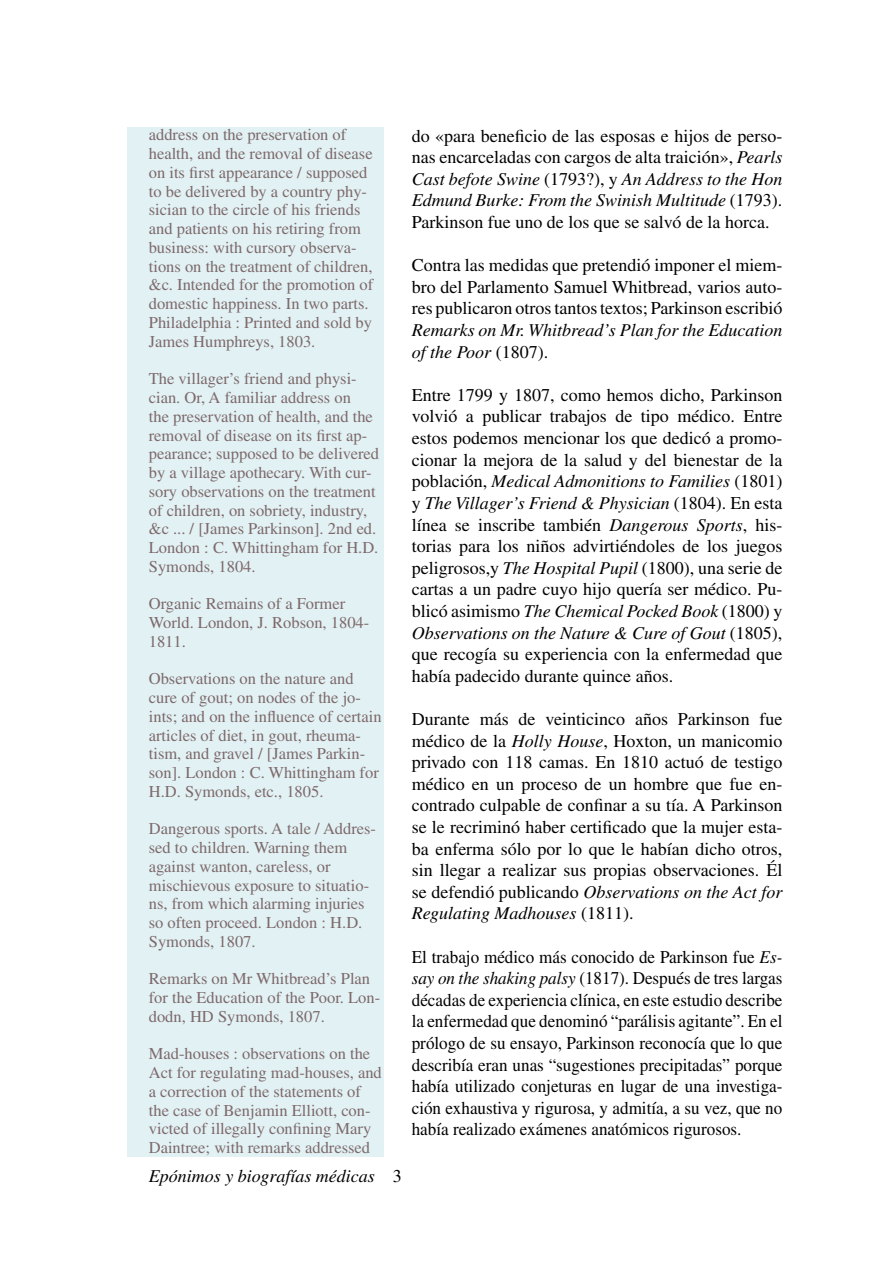
<style>
.page{position:relative;width:893px;height:1263px;background:#fff}
.page>*{position:absolute;margin:0;border:0;box-sizing:border-box;transform-origin:0 0}
.t1{font:18px/21.6px "Times";color:#000;text-align:justify}
.t2{font:18px/21.6px "Times";color:#000;text-align:justify;scale:.95 1}
.t3{font:italic 18px/21.6px "Times";color:#000}
.t4{font:16.5px/18.8px "Times";color:#7e696a}
.s1{font-style:italic}
.s2{font-style:normal}
</style>
<div class="page">
<div style="left:128px;top:128px;width:256px;height:1029px;background:#e1f1f4"></div>
<p class="t4" style="left:149px;top:125px;width:226px">address on the preservation of health, and the removal of disease on its first appearance / supposed to be delivered by a country phy&shy;sician to the circle of his friends and patients on his retiring from business: with cursory observa&shy;tions on the treatment of children, &amp;c. Intended for the promotion of domestic happiness. In two parts.<br>Philadelphia : Printed and sold by<br>James Humphreys, 1 803.</p>
<p class="t4" style="left:149px;top:369px;width:232px">The villager’s friend and physi&shy;cian. Or, A familiar address on<br>the preservation of health, and the removal of disease on its first ap&shy;pearance; supposed to be delivered by a village apothecary. With cur&shy;sory observations on the treatment of children, on sobriety, industry, &amp;c ... / [James Parkinson]. 2nd ed.<br>London : C. Whittingham for H.D.<br>Symonds, 1 804.</p>
<p class="t4" style="left:149px;top:594px;width:222px">Organic Remains of a Former<br>World. London, J. Robson, 1 804-<br>1811.</p>
<p class="t4" style="left:149px;top:669px;width:234px">Observations on the nature and cure of gout; on nodes of the jo&shy;ints; and on the influence of certain articles of diet, in gout, rheuma&shy;tism, and gravel / [James Parkin&shy;son]. London : C. Whittingham for<br>H.D. Symonds, etc., 1 805.</p>
<p class="t4" style="left:149px;top:819px;width:229px">Dangerous sports. A tale / Addres&shy;sed to children. Warning them against wanton, careless, or mischievous exposure to situatio&shy;ns, from which alarming injuries so often proceed. London : H.D.<br>Symonds, 1 807.</p>
<p class="t4" style="left:149px;top:969px;width:233px">Remarks on Mr Whitbread’s Plan for the Education of the Poor. Lon&shy;dodn, HD Symonds, 1 807.</p>
<p class="t4" style="left:149px;top:1044px;width:234px">Mad-houses : observations on the Act for regulating mad-houses, and a correction of the statements of the case of Benjamin Elliott, con&shy;victed of illegally confining Mary Daintree; with remarks addressed</p>
<p class="t3" style="left:149px;top:1165px;width:228px">Epónimos y biografías médicas</p>
<p class="t1" style="left:412px;top:125px;width:372px">do «para beneficio de las esposas e hijos de perso&shy;nas encarceladas con cargos de alta traición», <span class="s1">Pearls Cast befote Swine</span> (1 793?), y <span class="s1">An Address to the Hon Edmund Burke: From the Swinish Multitude</span> (1 793).<br>Parkinson fue uno de los que se salvó de la horca.</p>
<p class="t1" style="left:412px;top:254px;width:372px">Contra las medidas que pretendió imponer el miem&shy;bro del Parlamento Samuel Whitbread, varios auto&shy;res publicaron otros tantos textos; Parkinson escribió</p>
<p class="t3" style="left:412px;top:319px;width:372px">Remarks on Mr. Whitbread’s Plan for the Education of the Poor <span class="s2">(1 807).</span></p>
<p class="t1" style="left:412px;top:384px;width:372px">Entre 1 799 y 1 807, como hemos dicho, Parkinson volvió a publicar trabajos de tipo médico. Entre estos podemos mencionar los que dedicó a promo&shy;cionar la mejora de la salud y del bienestar de la población, <span class="s1">Medical Admonitions to Families</span> (1 801 ) y <span class="s1">The Villager’s Friend &amp; Physician</span> (1 804). En esta línea se inscribe también <span class="s1">Dangerous Sports</span>, his&shy;torias para los niños advirtiéndoles de los juegos peligrosos,y <span class="s1">The Hospital Pupil</span> (1 800), una serie de cartas a un padre cuyo hijo quería ser médico. Pu&shy;blicó asimismo <span class="s1">The Chemical Pocked Book</span> (1 800) y <span class="s1">Observations on the Nature &amp; Cure of Gout</span> (1 805), que recogía su experiencia con la enfermedad que había padecido durante quince años.</p>
<p class="t1" style="left:412px;top:708px;width:372px">Durante más de veinticinco años Parkinson fue médico de la <span class="s1">Holly House</span>, Hoxton, un manicomio privado con 11 8 camas. En 1 81 0 actuó de testigo médico en un proceso de un hombre que fue en&shy;contrado culpable de confinar a su tía. A Parkinson se le recriminó haber certificado que la mujer esta&shy;ba enferma sólo por lo que le habían dicho otros, sin llegar a realizar sus propias observaciones. Él se defendió publicando <span class="s1">Observations on the Act for Regulating Madhouses</span> (1 811 ).</p>
<p class="t2" style="left:412px;top:946px;width:392px">El trabajo médico más conocido de Parkinson fue <span class="s1">Es&shy;say on the shaking palsy</span> (1 81 7). Después de tres largas décadas de experiencia clínica, en este estudio describe la enfermedad que denominó “parálisis agitante”. En el prólogo de su ensayo, Parkinson reconocía que lo que describía eran unas “sugestiones precipitadas” porque había utilizado conjeturas en lugar de una investiga&shy;ción exhaustiva y rigurosa, y admitía, a su vez, que no había realizado exámenes anatómicos rigurosos.</p>
</div>
